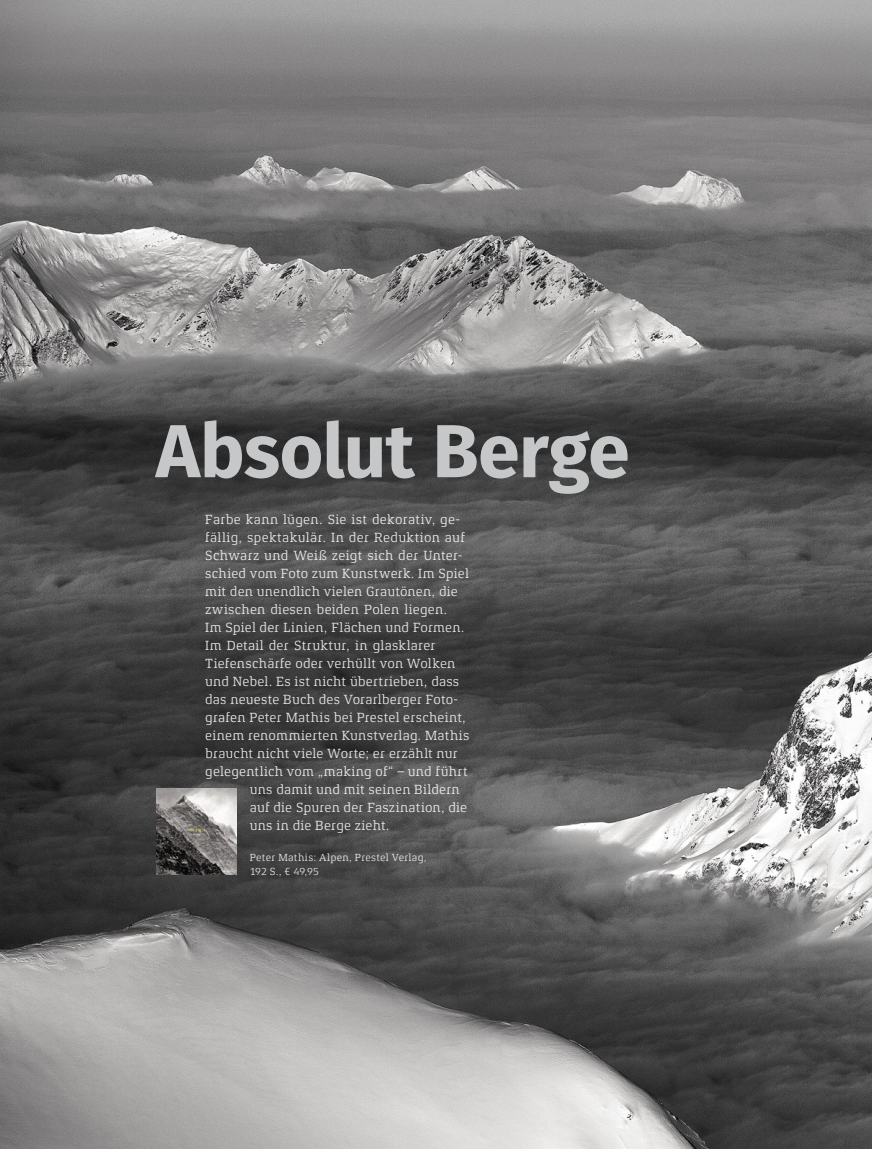
<style>
.page{position:relative;width:872px;height:1149px;background:#fff}
.page>*{position:absolute;margin:0;border:0;box-sizing:border-box;transform-origin:0 0}
.t1{font:700 75px "Fira Sans";letter-spacing:-.01em;color:#c6c7c8}
.t2{font:13.5px "Xenois Slab Pro";letter-spacing:.015em;color:#fff}
.t3{font:10.5px/13.5px "Xenois Slab Pro";letter-spacing:.02em;color:#fff}
</style>
<div class="page">
<img style="left:0;top:0;width:872px;height:1148px">
<img style="left:156px;top:788px;width:81px;height:86px">
<h1 class="t1" style="left:156px;top:387px;width:475px">Absolut Berge</h1>
<p class="t2" style="left:205px;top:511px;width:256px">Farbe kann lügen. Sie ist dekorativ, ge-</p>
<p class="t2" style="left:205px;top:529px;width:261px">fällig, spektakulär. In der Reduktion auf</p>
<p class="t2" style="left:205px;top:547px;width:259px">Schwarz und Weiß zeigt sich der Unter-</p>
<p class="t2" style="left:205px;top:565px;width:265px">schied vom Foto zum Kunstwerk. Im Spiel</p>
<p class="t2" style="left:205px;top:583px;width:254px">mit den unendlich vielen Grautönen, die</p>
<p class="t2" style="left:205px;top:601px;width:243px">zwischen diesen beiden Polen liegen.</p>
<p class="t2" style="left:205px;top:619px;width:261px">Im Spiel der Linien, Flächen und Formen.</p>
<p class="t2" style="left:205px;top:637px;width:232px">Im Detail der Struktur, in glasklarer</p>
<p class="t2" style="left:205px;top:655px;width:252px">Tiefenschärfe oder verhüllt von Wolken</p>
<p class="t2" style="left:205px;top:673px;width:256px">und Nebel. Es ist nicht übertrieben, dass</p>
<p class="t2" style="left:205px;top:691px;width:254px">das neueste Buch des Vorarlberger Foto-</p>
<p class="t2" style="left:205px;top:709px;width:262px">grafen Peter Mathis bei Prestel erscheint,</p>
<p class="t2" style="left:205px;top:727px;width:266px">einem renommierten Kunstverlag. Mathis</p>
<p class="t2" style="left:205px;top:745px;width:254px">braucht nicht viele Worte; er erzählt nur</p>
<p class="t2" style="left:205px;top:763px;width:264px">gelegentlich vom „making of“ – und führt</p>
<p class="t2" style="left:250px;top:781px;width:211px">uns damit und mit seinen Bildern</p>
<p class="t2" style="left:250px;top:799px;width:219px">auf die Spuren der Faszination, die</p>
<p class="t2" style="left:250px;top:817px;width:141px">uns in die Berge zieht.</p>
<p class="t3" style="left:250px;top:850px;width:178px">Peter Mathis: Alpen, Prestel Verlag,<br>192 S., € 49,95</p>
</div>
